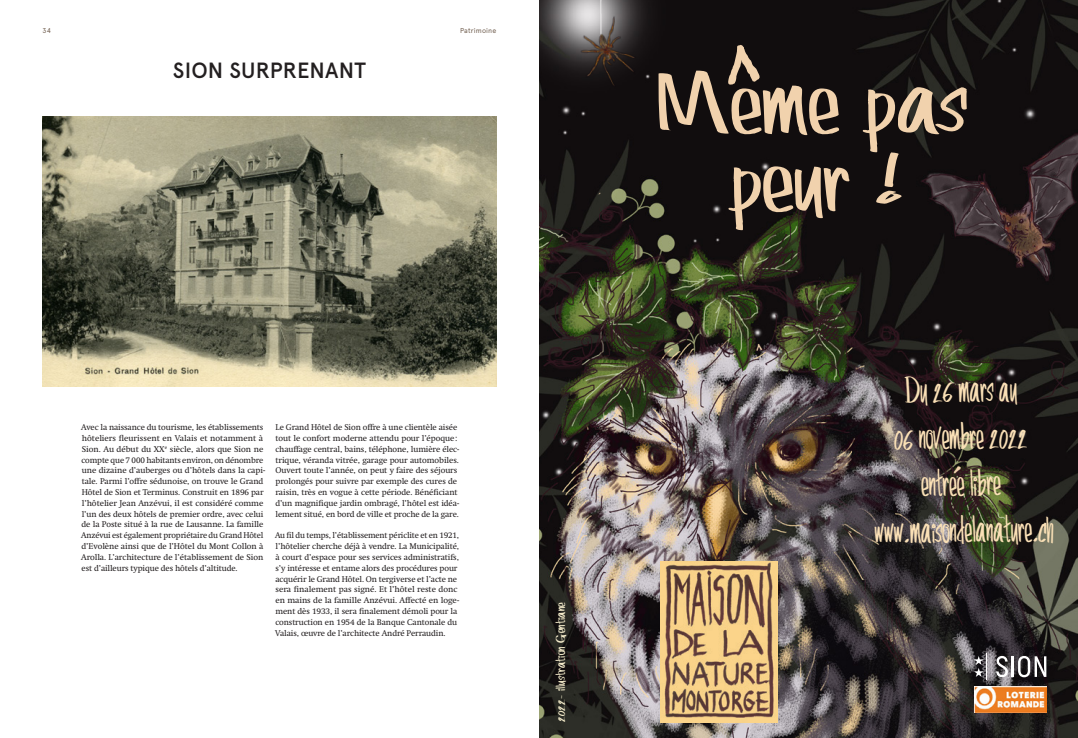
<style>
.page{position:relative;width:1078px;height:738px;background:#fff}
.page>*{position:absolute;margin:0;border:0;box-sizing:border-box;transform-origin:0 0}
.t1{font:92.6px "rolina";color:#f1d2ad}
.t2{font:38.9px/46.6px "rolina";color:#fae0b6;text-align:center;scale:.57 1}
.N_Titre_tertiaire{font:500 22px "Apercu";letter-spacing:.005em;color:#231f20}
.t3{font:13.6px "rolina";color:#f5eccb}
.Corps{font:8.3px/10.8px "Swift";letter-spacing:-.01em;color:#231f20}
.t4{font:7px "Apercu";letter-spacing:.015em;color:#736152}
</style>
<div class="page">
<img style="left:43px;top:116px;width:453px;height:270px">
<img style="left:539px;top:0;width:538px;height:737px">
<img style="left:660px;top:561px;width:117px;height:160px">
<svg style="left:973px;top:652px;width:14px;height:27px"></svg>
<svg style="left:995px;top:655px;width:12px;height:21px"></svg>
<hr style="left:1011px;top:655px;width:2px;height:21px;background:#fff">
<svg style="left:1017px;top:655px;width:29px;height:21px"></svg>
<img style="left:973px;top:686px;width:73px;height:25px">
<img style="left:543px;top:0;width:15px;height:65px">
<img style="left:558px;top:0;width:138px;height:101px">
<svg style="left:755px;top:343px;width:7px;height:8px"></svg>
<svg style="left:953px;top:465px;width:7px;height:8px"></svg>
<div style="left:723px;top:43px;width:37px;height:42px;background:#110d0e"></div>
<p class="t4" style="left:43px;top:26px;width:10px">34</p>
<p class="t4" style="left:460px;top:26px;width:38px">Patrimoine</p>
<p class="N_Titre_tertiaire" style="left:173px;top:57px;width:194px">SION SURPRENANT</p>
<p class="Corps" style="left:81px;top:421px;width:186px">Avec la naissance du tourisme, les établissements hôteliers fleurissent en Valais et notamment à Sion. Au début du XX<sup>e</sup> siècle, alors que Sion ne compte que 7 000 habitants environ, on dénombre une dizaine d’auberges ou d’hôtels dans la capi&shy;tale. Parmi l’offre sédunoise, on trouve le Grand Hôtel de Sion et Terminus. Construit en 1896 par l’hôtelier Jean Anzévui, il est considéré comme l’un des deux hôtels de premier ordre, avec celui de la Poste situé à la rue de Lausanne. La famille Anzévui est également propriétaire du Grand Hôtel d’Evolène ainsi que de l’Hôtel du Mont Collon à Arolla. L’architecture de l’établissement de Sion est d’ailleurs typique des hôtels d’altitude.</p>
<p class="Corps" style="left:275px;top:421px;width:185px">Le Grand Hôtel de Sion offre à une clientèle aisée tout le confort moderne attendu pour l’époque: chauffage central, bains, téléphone, lumière élec&shy;trique, véranda vitrée, garage pour automobiles.<br>Ouvert toute l’année, on peut y faire des séjours prolongés pour suivre par exemple des cures de raisin, très en vogue à cette période. Bénéficiant d’un magnifique jardin ombragé, l’hôtel est idéa&shy;lement situé, en bord de ville et proche de la gare.</p>
<p class="Corps" style="left:275px;top:529px;width:186px">Au fil du temps, l’établissement périclite et en 1921, l’hôtelier cherche déjà à vendre. La Municipalité, à court d’espace pour ses services administratifs, s’y intéresse et entame alors des procédures pour acquérir le Grand Hôtel. On tergiverse et l’acte ne sera finalement pas signé. Et l’hôtel reste donc en mains de la famille Anzévui. Affecté en loge&shy;ment dès 1933, il sera finalement démoli pour la construction en 1954 de la Banque Cantonale du Valais, œuvre de l’architecte André Perraudin.</p>
<p class="t3" style="left:553px;top:721px;width:121px;rotate:-90deg">2022- illustration Gentiane</p>
<p class="t1" style="left:655px;top:56px;width:313px">Meme pas</p>
<p class="t1" style="left:728px;top:134px;width:176px">peur !</p>
<p class="t2" style="left:871px;top:368px;width:316px;rotate:-1deg">Du 26 mars au<br>06 novembre 2022 entree libre www.maisondelanature.ch</p>
</div>
